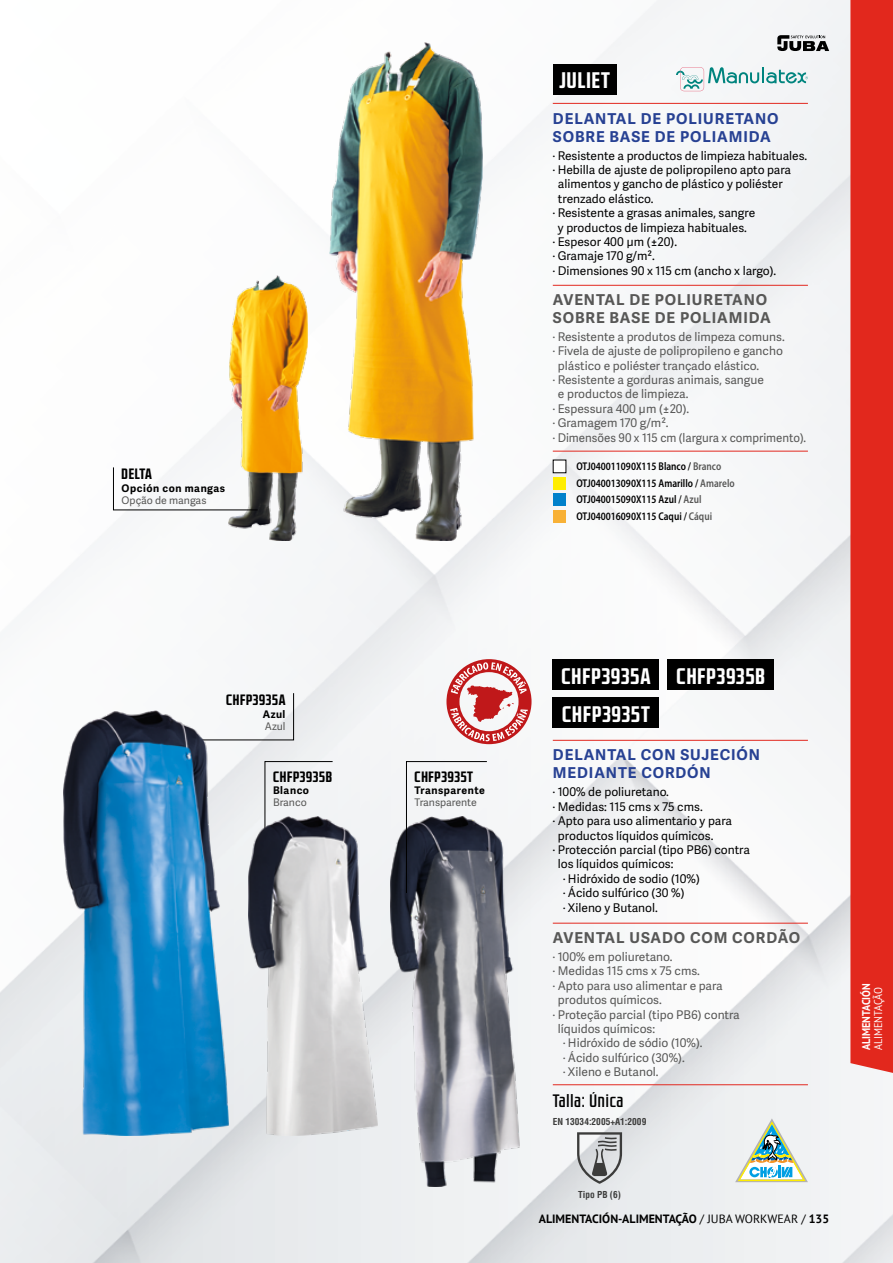
<style>
.page{position:relative;width:893px;height:1263px;background:#fff}
.page>*{position:absolute;margin:0;border:0;box-sizing:border-box;transform-origin:0 0}
.t1{font:700 22.5px "RB No 2.1 b";letter-spacing:.05em;color:#fff}
.t2{font:500 18px "RB No 2.1 b";letter-spacing:.05em;color:#000}
.t3{font:700 15px/18px "Adelle Sans";letter-spacing:.06em;color:#274193}
.t4{font:700 15px/18px "Adelle Sans";letter-spacing:.06em;color:#575756}
.t5{font:700 15px "RB No 2.1 b";letter-spacing:.05em;color:#000}
.t6{font:12px "Adelle Sans";color:#000}
.t7{font:12px "Adelle Sans";color:#575756}
.t8{font:700 12px "PT Sans";color:#000}
.t9{font:600 semi-condensed 11.25px/16.5px "Myriad Pro";color:#000;scale:.9 1}
.t10{font:700 11.25px "PT Sans";color:#fff;scale:.9 1}
.t11{font:11.25px "PT Sans";color:#fff;scale:.9 1}
.t12{font:700 10.5px "Adelle Sans";letter-spacing:.05em;color:#000}
.t13{font:10.5px "Adelle Sans";color:#575756}
.t14{font:700 condensed 9.45px "Helvetica LT Std";color:#3c3c3b}
.s1{color:#575756}
.s2{font-weight:400}
</style>
<div class="page">
<img style="left:0;top:0;width:893px;height:1263px">
<svg style="left:777px;top:35px;width:52px;height:16px"></svg>
<div style="left:850px;top:0;width:43px;height:1076px;background:#e2281d"></div>
<svg style="left:161px;top:692px;width:133px;height:49px"></svg>
<hr style="left:553px;top:285px;width:255px;height:1px;background:#e2281f">
<hr style="left:553px;top:103px;width:255px;height:1px;background:#e2281f">
<div style="left:553px;top:64px;width:64px;height:31px;background:#000"></div>
<hr style="left:553px;top:923px;width:255px;height:1px;background:#e2281f">
<hr style="left:553px;top:740px;width:255px;height:1px;background:#e2281f">
<div style="left:553px;top:659px;width:106px;height:31px;background:#000"></div>
<svg style="left:676px;top:67px;width:132px;height:24px"></svg>
<div style="left:553px;top:460px;width:13px;height:13px;background:#fff"></div>
<div style="left:553px;top:493px;width:13px;height:13px;background:#0081cb"></div>
<div style="left:553px;top:477px;width:13px;height:12px;background:#ffed00"></div>
<div style="left:553px;top:510px;width:13px;height:13px;background:#f8b136"></div>
<hr style="left:553px;top:451px;width:255px;height:1px;background:#e2281f">
<img style="left:329px;top:43px;width:153px;height:497px">
<img style="left:229px;top:276px;width:78px;height:264px">
<svg style="left:113px;top:467px;width:145px;height:44px"></svg>
<div style="left:668px;top:659px;width:106px;height:31px;background:#000"></div>
<div style="left:553px;top:697px;width:106px;height:31px;background:#000"></div>
<hr style="left:553px;top:1084px;width:255px;height:1px;background:#e2281f">
<svg style="left:577px;top:1132px;width:45px;height:52px;background:#afb1b3"></svg>
<img style="left:64px;top:710px;width:164px;height:425px">
<div style="left:264px;top:761px;width:69px;height:55px;background:#f1f3f5"></div>
<img style="left:248px;top:816px;width:129px;height:319px">
<img style="left:391px;top:816px;width:129px;height:370px">
<svg style="left:406px;top:761px;width:82px;height:133px"></svg>
<svg style="left:733px;top:1115px;width:77px;height:70px"></svg>
<svg style="left:446px;top:659px;width:85px;height:85px"></svg>
<p class="t5" style="left:122px;top:465px;width:32px">DELTA</p>
<p class="t12" style="left:122px;top:482px;width:105px">Opción con mangas</p>
<p class="t13" style="left:122px;top:492px;width:86px">Opção de mangas</p>
<p class="t5" style="left:226px;top:691px;width:61px">CHFP3935A</p>
<p class="t12" style="left:263px;top:708px;width:24px">Azul</p>
<p class="t13" style="left:265px;top:718px;width:22px">Azul</p>
<p class="t5" style="left:273px;top:768px;width:60px">CHFP3935B</p>
<p class="t12" style="left:273px;top:784px;width:37px">Blanco</p>
<p class="t13" style="left:273px;top:795px;width:35px">Branco</p>
<h1 class="t1" style="left:559px;top:67px;width:52px">JULIET</h1>
<p class="t3" style="left:553px;top:110px;width:227px">DELANTAL DE POLIURETANO<br>SOBRE BASE DE POLIAMIDA</p>
<p class="t6" style="left:553px;top:147px;width:256px">· Resistente a productos de limpieza habituales.</p>
<p class="t6" style="left:553px;top:161px;width:240px">· Hebilla de ajuste de polipropileno apto para</p>
<p class="t6" style="left:558px;top:176px;width:226px">alimentos y gancho de plástico y poliéster</p>
<p class="t6" style="left:558px;top:190px;width:97px">trenzado elástico.</p>
<p class="t6" style="left:553px;top:204px;width:204px">· Resistente a grasas animales, sangre</p>
<p class="t6" style="left:558px;top:219px;width:190px">y productos de limpieza habituales.</p>
<p class="t6" style="left:553px;top:233px;width:126px">· Espesor 400 μm (±20).</p>
<p class="t6" style="left:553px;top:248px;width:104px">· Gramaje 170 g/m².</p>
<p class="t6" style="left:553px;top:262px;width:225px">· Dimensiones 90 x 115 cm (ancho x largo).</p>
<p class="t4" style="left:553px;top:291px;width:219px">AVENTAL DE POLIURETANO<br>SOBRE BASE DE POLIAMIDA</p>
<p class="t7" style="left:553px;top:328px;width:233px">· Resistente a produtos de limpeza comuns.</p>
<p class="t7" style="left:553px;top:342px;width:232px">· Fivela de ajuste de polipropileno e gancho</p>
<p class="t7" style="left:558px;top:357px;width:203px">plástico e poliéster trançado elástico.</p>
<p class="t7" style="left:553px;top:371px;width:213px">· Resistente a gorduras animais, sangue</p>
<p class="t7" style="left:558px;top:386px;width:132px">e productos de limpieza.</p>
<p class="t7" style="left:553px;top:400px;width:138px">· Espessura 400 μm (±20).</p>
<p class="t7" style="left:553px;top:414px;width:117px">· Gramagem 170 g/m².</p>
<p class="t7" style="left:553px;top:429px;width:255px">· Dimensões 90 x 115 cm (largura x comprimento).</p>
<p class="t9" style="left:576px;top:458px;width:177px">OTJ040011090X115 Blanco / <span class="s1">Branco </span>OTJ040013090X115 Amarillo / <span class="s1">Amarelo </span>OTJ040015090X115 Azul / <span class="s1">Azul </span>OTJ040016090X115 Caqui / <span class="s1">Cáqui</span></p>
<p class="t5" style="left:415px;top:768px;width:60px">CHFP3935T</p>
<p class="t12" style="left:415px;top:784px;width:72px">Transparente</p>
<p class="t13" style="left:415px;top:795px;width:64px">Transparente</p>
<h1 class="t1" style="left:561px;top:662px;width:91px">CHFP3935A</h1>
<h1 class="t1" style="left:562px;top:701px;width:89px">CHFP3935T</h1>
<h1 class="t1" style="left:677px;top:662px;width:90px">CHFP3935B</h1>
<p class="t3" style="left:553px;top:746px;width:209px">DELANTAL CON SUJECIÓN<br>MEDIANTE CORDÓN</p>
<p class="t6" style="left:553px;top:784px;width:118px">· 100% de poliuretano.</p>
<p class="t6" style="left:553px;top:798px;width:151px">· Medidas: 115 cms x 75 cms.</p>
<p class="t6" style="left:553px;top:812px;width:181px">· Apto para uso alimentario y para</p>
<p class="t6" style="left:558px;top:827px;width:157px">productos líquidos químicos.</p>
<p class="t6" style="left:553px;top:841px;width:199px">· Protección parcial (tipo PB6) contra</p>
<p class="t6" style="left:558px;top:856px;width:117px">los líquidos químicos:</p>
<p class="t6" style="left:563px;top:870px;width:138px">· Hidróxido de sodio (10%)</p>
<p class="t6" style="left:563px;top:884px;width:123px">· Ácido sulfúrico (30 %)</p>
<p class="t6" style="left:563px;top:899px;width:96px">· Xileno y Butanol.</p>
<p class="t4" style="left:553px;top:929px;width:249px">AVENTAL USADO COM CORDÃO</p>
<p class="t7" style="left:553px;top:948px;width:121px">· 100% em poliuretano.</p>
<p class="t7" style="left:553px;top:962px;width:149px">· Medidas 115 cms x 75 cms.</p>
<p class="t7" style="left:553px;top:977px;width:172px">· Apto para uso alimentar e para</p>
<p class="t7" style="left:558px;top:991px;width:105px">produtos químicos.</p>
<p class="t7" style="left:553px;top:1006px;width:188px">· Proteção parcial (tipo PB6) contra</p>
<p class="t7" style="left:558px;top:1020px;width:99px">líquidos químicos:</p>
<p class="t7" style="left:563px;top:1034px;width:141px">· Hidróxido de sódio (10%).</p>
<p class="t7" style="left:563px;top:1049px;width:123px">· Ácido sulfúrico (30%).</p>
<p class="t7" style="left:563px;top:1063px;width:97px">· Xileno e Butanol.</p>
<h2 class="t2" style="left:553px;top:1091px;width:72px">Talla: Única</h2>
<p class="t14" style="left:553px;top:1116px;width:95px">EN 13034:2005+A1:2009</p>
<p class="t14" style="left:578px;top:1188px;width:44px">Tipo PB (6)</p>
<p class="t8" style="left:539px;top:1211px;width:292px">ALIMENTACIÓN-ALIMENTAÇÃO <span class="s2">/ JUBA WORKWEAR /</span> 135</p>
<p class="t10" style="left:859px;top:1050px;width:76px;rotate:-90deg">ALIMENTACIÓN</p>
<p class="t11" style="left:871px;top:1050px;width:72px;rotate:-90deg">ALIMENTAÇÃO</p>
</div>
